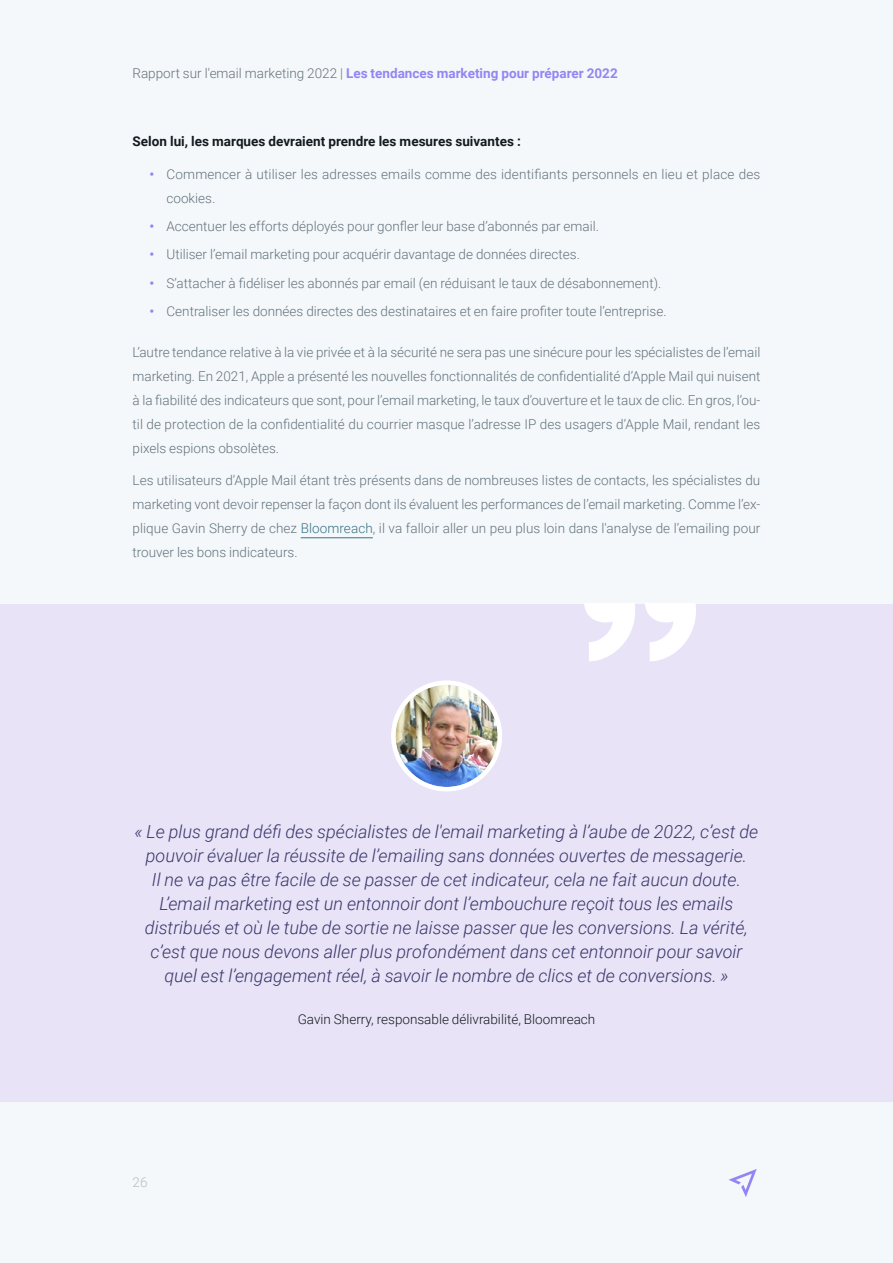
<style>
.page{position:relative;width:893px;height:1263px;background:#f5f8fa}
.page>*{position:absolute;margin:0;border:0;box-sizing:border-box;transform-origin:0 0}
.t1{font:italic 300 18px/24px "Roboto";color:#38386b;text-align:center}
.t2{font:300 13.5px/24px "Roboto";color:#63737e;text-align:justify}
.t3{font:700 13.5px "Roboto";color:#9585f4}
.t4{font:700 13.5px "Roboto";color:#131b20}
.t5{font:300 13.5px "Roboto";color:#131b20}
.t6{font:300 13.5px "Roboto";color:#b3bdc4}
.s1{font-weight:300;color:#63737e}
.s2{font-weight:700;color:#9585f4}
.s3{color:#377386}
</style>
<div class="page">
<svg style="left:728px;top:1169px;width:29px;height:28px"></svg>
<hr style="left:301px;top:537px;width:72px;height:1px;background:#377386">
<div style="left:0;top:604px;width:893px;height:497px;background:#e9e3f7"></div>
<svg style="left:584px;top:604px;width:112px;height:57px"></svg>
<svg style="left:393px;top:683px;width:107px;height:106px"></svg>
<img style="left:396px;top:685px;width:102px;height:102px;border-radius:51px">
<div style="left:391px;top:680px;width:111px;height:111px;border:4px solid #fff;border-radius:50%"></div>
<p class="t3" style="left:132px;top:64px;width:487px"><span class="s1">Rapport sur l'email marketing 2022 |</span> Les tendances marketing pour préparer 2022</p>
<p class="t4" style="left:133px;top:132px;width:390px">Selon lui, les marques devraient prendre les mesures suivantes :</p>
<p class="t2" style="left:167px;top:161px;width:595px;text-indent:-17px"><span class="s2">•</span> Commencer à utiliser les adresses emails comme des identifiants personnels en lieu et place des cookies.</p>
<p class="t2" style="left:150px;top:214px;width:451px"><span class="s2">•</span> Accentuer les efforts déployés pour gonfler leur base d’abonnés par email.</p>
<p class="t2" style="left:150px;top:242px;width:432px"><span class="s2">•</span> Utiliser l’email marketing pour acquérir davantage de données directes.</p>
<p class="t2" style="left:150px;top:270px;width:513px"><span class="s2">•</span> S’attacher à fidéliser les abonnés par email (en réduisant le taux de désabonnement).</p>
<p class="t2" style="left:150px;top:298px;width:519px"><span class="s2">•</span> Centraliser les données directes des destinataires et en faire profiter toute l’entreprise.</p>
<p class="t2" style="left:133px;top:339px;width:629px">L’autre tendance relative à la vie privée et à la sécurité ne sera pas une sinécure pour les spécialistes de l’email marketing. En 2021, Apple a présenté les nouvelles fonctionnalités de confidentialité d’Apple Mail qui nuisent à la fiabilité des indicateurs que sont, pour l’email marketing, le taux d’ouverture et le taux de clic. En gros, l’ou&shy;til de protection de la confidentialité du courrier masque l’adresse IP des usagers d’Apple Mail, rendant les pixels espions obsolètes.</p>
<p class="t2" style="left:133px;top:468px;width:629px">Les utilisateurs d’Apple Mail étant très présents dans de nombreuses listes de contacts, les spécialistes du marketing vont devoir repenser la façon dont ils évaluent les performances de l’email marketing. Comme l’ex&shy;plique Gavin Sherry de chez <span class="s3">Bloomreach</span>, il va falloir aller un peu plus loin dans l'analyse de l’emailing pour trouver les bons indicateurs.</p>
<p class="t1" style="left:135px;top:819px;width:625px">« Le plus grand défi des spécialistes de l'email marketing à l’aube de 2022, c’est de pouvoir évaluer la réussite de l’emailing sans données ouvertes de messagerie.<br>Il ne va pas être facile de se passer de cet indicateur, cela ne fait aucun doute.<br>L’email marketing est un entonnoir dont l’embouchure reçoit tous les emails distribués et où le tube de sortie ne laisse passer que les conversions. La vérité, c’est que nous devons aller plus profondément dans cet entonnoir pour savoir quel est l’engagement réel, à savoir le nombre de clics et de conversions. »</p>
<p class="t5" style="left:298px;top:1009px;width:299px">Gavin Sherry, responsable délivrabilité, Bloomreach</p>
<p class="t6" style="left:133px;top:1173px;width:16px">26</p>
</div>
